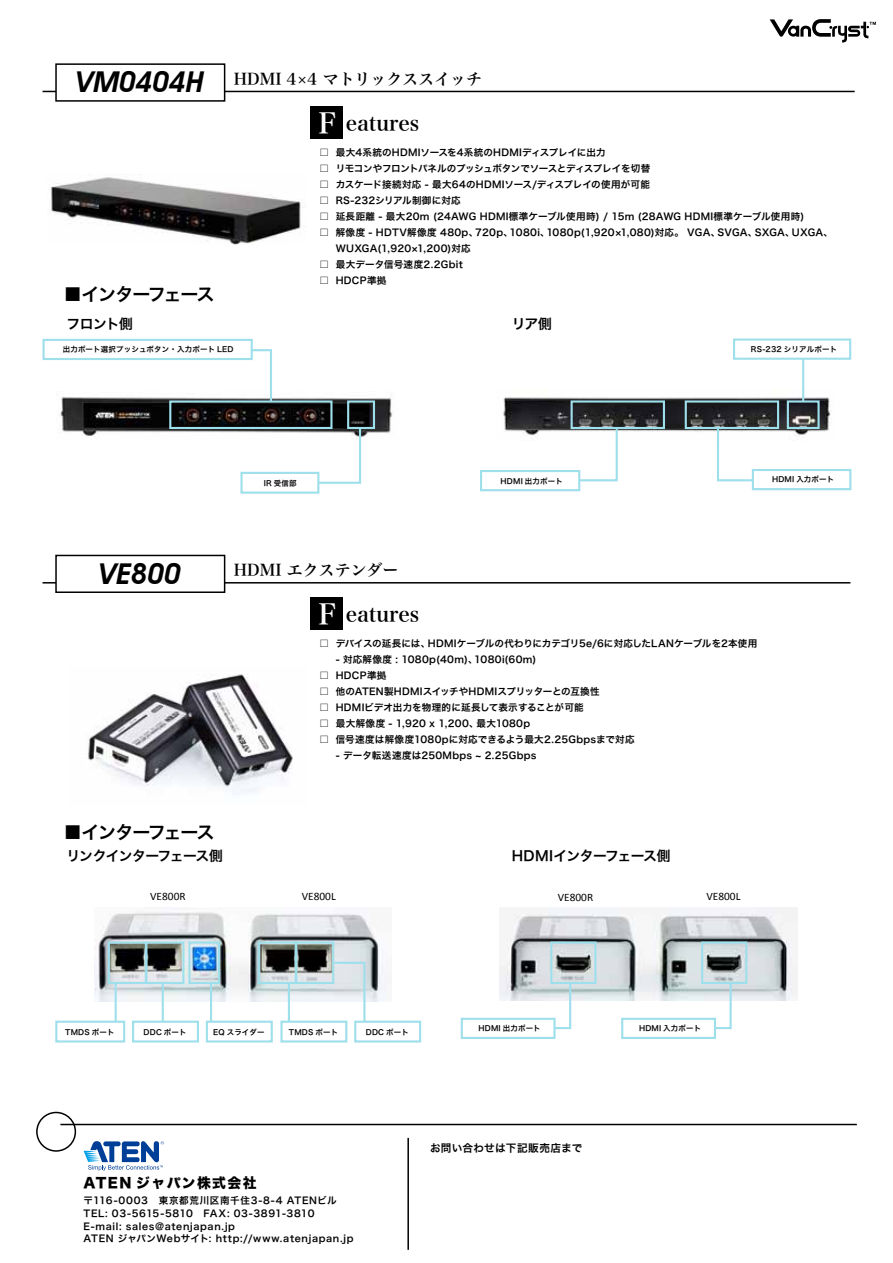
<style>
.page{position:relative;width:893px;height:1263px;background:#fff}
.page>*{position:absolute;margin:0;border:0;box-sizing:border-box;transform-origin:0 0}
.t1{font:italic 600 28.65px "Avant Garde IT Cby BT";color:#000}
.t2{font:28.2px "Hira Min Pro N W6";color:#fff}
.t3{font:20.25px "Hira Min Pro N W6";color:#000}
.t4{font:18px "Hira Kaku Pro W6";letter-spacing:-.08em;color:#000}
.t5{font:15.9px "Hira Min Pro N W6";color:#000}
.t6{font:13.8px "Hira Kaku Pro W6";letter-spacing:-.05em;color:#000}
.t7{font:13.8px "Hira Kaku Std N W8";letter-spacing:.1em;color:#000}
.t8{font:11.4px "Calibri";color:#000}
.t9{font:10.65px "Hira Kaku Pro W6";letter-spacing:.02em;color:#000}
.t10{font:9.6px/15.9px "Hira Kaku Pro W6";letter-spacing:.025em;color:#000}
.t11{font:9.6px/12.8px "Hira Kaku Pro W6";letter-spacing:.065em;color:#000}
.t12{font:9.6px "Hira Kaku Pro W6";letter-spacing:-.035em;color:#000}
.t13{font:9.6px "Hira Kaku Pro W6";letter-spacing:-.025em;color:#000}
.t14{font:7.5px "Hira Kaku Pro N W6";letter-spacing:.025em;color:#000}
</style>
<div class="page">
<div style="left:36px;top:1112px;width:40px;height:40px;border:2px solid #000;border-radius:50%"></div>
<hr style="left:60px;top:1124px;width:797px;height:1px;background:#000">
<svg style="left:84px;top:1141px;width:80px;height:30px"></svg>
<hr style="left:407px;top:1138px;width:2px;height:112px;background:#000">
<svg style="left:770px;top:19px;width:106px;height:24px"></svg>
<img style="left:94px;top:912px;width:293px;height:89px">
<img style="left:499px;top:907px;width:298px;height:94px">
<div style="left:108px;top:941px;width:39px;height:43px;border:2px solid #9edfec"></div>
<svg style="left:535px;top:982px;width:37px;height:48px"></svg>
<div style="left:461px;top:1018px;width:95px;height:21px;background:#fff;border:2px solid #9edfec"></div>
<svg style="left:91px;top:981px;width:27px;height:40px"></svg>
<div style="left:55px;top:1021px;width:70px;height:21px;background:#fff;border:2px solid #9edfec"></div>
<div style="left:145px;top:941px;width:39px;height:43px;border:2px solid #9edfec"></div>
<div style="left:188px;top:941px;width:32px;height:43px;border:2px solid #9edfec"></div>
<div style="left:258px;top:941px;width:39px;height:43px;border:2px solid #9edfec"></div>
<div style="left:295px;top:941px;width:39px;height:43px;border:2px solid #9edfec"></div>
<div style="left:550px;top:941px;width:46px;height:43px;border:2px solid #9edfec"></div>
<div style="left:701px;top:941px;width:46px;height:43px;border:2px solid #9edfec"></div>
<svg style="left:696px;top:982px;width:37px;height:48px"></svg>
<div style="left:621px;top:1018px;width:95px;height:21px;background:#fff;border:2px solid #9edfec"></div>
<svg style="left:138px;top:981px;width:27px;height:40px"></svg>
<div style="left:132px;top:1021px;width:67px;height:21px;background:#fff;border:2px solid #9edfec"></div>
<svg style="left:209px;top:981px;width:7px;height:40px"></svg>
<div style="left:206px;top:1021px;width:67px;height:21px;background:#fff;border:2px solid #9edfec"></div>
<svg style="left:287px;top:981px;width:18px;height:40px"></svg>
<div style="left:280px;top:1021px;width:67px;height:21px;background:#fff;border:2px solid #9edfec"></div>
<svg style="left:332px;top:961px;width:35px;height:74px"></svg>
<div style="left:354px;top:1021px;width:67px;height:21px;background:#fff;border:2px solid #9edfec"></div>
<img style="left:59px;top:394px;width:334px;height:43px">
<img style="left:503px;top:397px;width:328px;height:40px">
<div style="left:169px;top:400px;width:164px;height:29px;border:2px solid #9edfec"></div>
<div style="left:347px;top:400px;width:28px;height:29px;border:2px solid #9edfec"></div>
<svg style="left:276px;top:426px;width:86px;height:59px"></svg>
<div style="left:240px;top:472px;width:79px;height:22px;background:#fff;border:2px solid #9edfec"></div>
<svg style="left:198px;top:349px;width:75px;height:55px"></svg>
<div style="left:43px;top:339px;width:210px;height:21px;background:#fff;border:2px solid #9edfec"></div>
<svg style="left:770px;top:360px;width:35px;height:44px"></svg>
<div style="left:733px;top:338px;width:118px;height:22px;background:#fff;border:2px solid #9edfec"></div>
<svg style="left:716px;top:429px;width:51px;height:53px"></svg>
<div style="left:752px;top:469px;width:99px;height:21px;background:#fff;border:2px solid #9edfec"></div>
<svg style="left:523px;top:427px;width:96px;height:55px"></svg>
<div style="left:480px;top:470px;width:100px;height:21px;background:#fff;border:2px solid #9edfec"></div>
<div style="left:571px;top:400px;width:94px;height:29px;border:2px solid #9edfec"></div>
<div style="left:685px;top:400px;width:94px;height:29px;border:2px solid #9edfec"></div>
<div style="left:787px;top:400px;width:33px;height:29px;border:2px solid #9edfec"></div>
<hr style="left:43px;top:91px;width:812px;height:1px;background:#000">
<div style="left:56px;top:64px;width:169px;height:37px;background:#fff"></div>
<div style="left:55px;top:63px;width:170px;height:39px;border:2px solid #000"></div>
<hr style="left:43px;top:582px;width:807px;height:1px;background:#000">
<div style="left:56px;top:555px;width:169px;height:37px;background:#fff"></div>
<div style="left:55px;top:555px;width:170px;height:38px;border:2px solid #000"></div>
<div style="left:310px;top:106px;width:32px;height:33px;background:#000"></div>
<div style="left:310px;top:597px;width:32px;height:33px;background:#000"></div>
<img style="left:49px;top:177px;width:252px;height:68px">
<img style="left:85px;top:674px;width:208px;height:121px">
<h1 class="t1" style="left:77px;top:65px;width:129px">VM0404H</h1>
<h3 class="t4" style="left:64px;top:278px;width:152px">■インターフェース</h3>
<h3 class="t6" style="left:67px;top:311px;width:68px">フロント側</h3>
<h3 class="t5" style="left:234px;top:65px;width:250px">HDMI 4×4 マトリックススイッチ</h3>
<h2 class="t2" style="left:318px;top:99px;width:19px">F</h2>
<h3 class="t3" style="left:346px;top:106px;width:75px">eatures</h3>
<p class="t10" style="left:319px;top:144px;width:11px">□</p>
<p class="t10" style="left:336px;top:144px;width:272px">最大4系統のHDMIソースを4系統のHDMIディスプレイに出力</p>
<p class="t10" style="left:319px;top:160px;width:11px">□</p>
<p class="t12" style="left:336px;top:160px;width:316px">リモコンやフロントパネルのプッシュボタンでソースとディスプレイを切替</p>
<p class="t10" style="left:319px;top:176px;width:11px">□</p>
<p class="t10" style="left:336px;top:176px;width:316px">カスケード接続対応 ‐ 最大64のHDMIソース/ディスプレイの使用が可能</p>
<p class="t10" style="left:319px;top:192px;width:11px">□</p>
<p class="t10" style="left:336px;top:192px;width:126px">RS‐232シリアル制御に対応</p>
<p class="t10" style="left:319px;top:208px;width:11px">□</p>
<p class="t10" style="left:336px;top:208px;width:470px">延長距離 ‐ 最大20m (24AWG HDMI標準ケーブル使用時) / 15m (28AWG HDMI標準ケーブル使用時(</p>
<p class="t10" style="left:319px;top:224px;width:11px">□</p>
<p class="t10" style="left:336px;top:224px;width:144px">解像度 ‐ HDTV解像度 480p、</p>
<p class="t10" style="left:546px;top:224px;width:175px">1080p(1,920×1,080)対応。 VGA、</p>
<p class="t10" style="left:718px;top:224px;width:41px">SVGA、</p>
<p class="t10" style="left:755px;top:224px;width:41px">SXGA、</p>
<p class="t10" style="left:792px;top:224px;width:43px">UXGA、</p>
<p class="t10" style="left:510px;top:224px;width:42px">1080 、i</p>
<p class="t10" style="left:475px;top:224px;width:39px">720p、</p>
<p class="t10" style="left:336px;top:240px;width:136px">WUXGA(1,920×1,200)対応最大データ信号速度2.2Gbit</p>
<p class="t10" style="left:319px;top:256px;width:11px">□</p>
<p class="t10" style="left:319px;top:272px;width:11px">□</p>
<p class="t10" style="left:336px;top:272px;width:52px">HDCP準拠</p>
<h3 class="t6" style="left:512px;top:311px;width:42px">リア側</h3>
<p class="t14" style="left:63px;top:343px;width:172px">出力ポート選択プッシュボタン・入力ポート LED</p>
<p class="t14" style="left:264px;top:477px;width:34px">IR 受信部</p>
<h1 class="t1" style="left:100px;top:556px;width:83px">VE800</h1>
<h3 class="t5" style="left:234px;top:556px;width:166px">HDMI エクステンダー</h3>
<h2 class="t2" style="left:318px;top:590px;width:19px">F</h2>
<h3 class="t3" style="left:346px;top:597px;width:75px">eatures</h3>
<p class="t14" style="left:501px;top:474px;width:64px">HDMI 出力ポート</p>
<p class="t14" style="left:751px;top:342px;width:88px">RS-232 シリアルポート</p>
<p class="t14" style="left:772px;top:473px;width:64px">HDMI 入力ポート</p>
<p class="t10" style="left:319px;top:635px;width:11px">□</p>
<p class="t10" style="left:428px;top:635px;width:331px">HDMIケーブルの代わりにカテゴリ5e/6に対応したLANケーブルを2本使用</p>
<p class="t13" style="left:336px;top:635px;width:96px">デバイスの延長には、</p>
<p class="t10" style="left:336px;top:651px;width:143px;text-indent:-16px">　 ‐ 対応解像度 : 1080p(40m)、<br>HDCP準拠</p>
<p class="t10" style="left:474px;top:651px;width:64px">1080 (i 60m(</p>
<p class="t10" style="left:319px;top:667px;width:11px">□</p>
<p class="t10" style="left:336px;top:683px;width:265px">他のATEN製HDMIスイッチやHDMIスプリッターとの互換性</p>
<p class="t10" style="left:319px;top:683px;width:11px">□</p>
<p class="t10" style="left:319px;top:699px;width:11px">□</p>
<p class="t10" style="left:319px;top:715px;width:11px">□</p>
<p class="t10" style="left:336px;top:699px;width:250px">HDMIビデオ出力を物理的に延長して表示することが可能</p>
<p class="t10" style="left:336px;top:715px;width:145px">最大解像度 ‐ 1,920 x 1,200、</p>
<p class="t10" style="left:476px;top:715px;width:55px">最大1080p</p>
<h3 class="t4" style="left:64px;top:816px;width:152px">■インターフェース</h3>
<h3 class="t6" style="left:67px;top:843px;width:158px">リンクインターフェース側</h3>
<p class="t8" style="left:150px;top:889px;width:37px">VE800R</p>
<p class="t10" style="left:336px;top:731px;width:300px">信号速度は解像度1080pに対応できるよう最大2.25Gbpsまで対応</p>
<p class="t10" style="left:319px;top:731px;width:219px">□<br>　 ‐ データ転送速度は250Mbps ~ 2.25Gbps</p>
<p class="t8" style="left:302px;top:889px;width:36px">VE800L</p>
<h3 class="t6" style="left:512px;top:843px;width:161px">HDMIインターフェース側</h3>
<p class="t8" style="left:558px;top:890px;width:37px">VE800R</p>
<p class="t8" style="left:706px;top:889px;width:36px">VE800L</p>
<p class="t14" style="left:65px;top:1025px;width:51px">TMDS ポート</p>
<p class="t14" style="left:144px;top:1025px;width:45px">DDC ポート</p>
<p class="t14" style="left:213px;top:1025px;width:53px">EQ スライダー</p>
<p class="t14" style="left:289px;top:1025px;width:51px">TMDS ポート</p>
<p class="t14" style="left:366px;top:1025px;width:45px">DDC ポート</p>
<p class="t14" style="left:478px;top:1022px;width:64px">HDMI 出力ポート</p>
<p class="t14" style="left:639px;top:1022px;width:64px">HDMI 入力ポート</p>
<p class="t9" style="left:430px;top:1138px;width:154px">お問い合わせは下記販売店まで</p>
<h3 class="t7" style="left:84px;top:1175px;width:174px">ATEN ジャパン株式会社</h3>
<p class="t11" style="left:84px;top:1194px;width:271px">〒116-0003　東京都荒川区南千住3-8-4 ATENビルTEL: 03-5615-5810　FAX: 03-3891-3810<br>E-mail: sales@atenjapan.jp<br>ATEN ジャパンWebサイト: http://www.atenjapan.jp</p>
</div>
